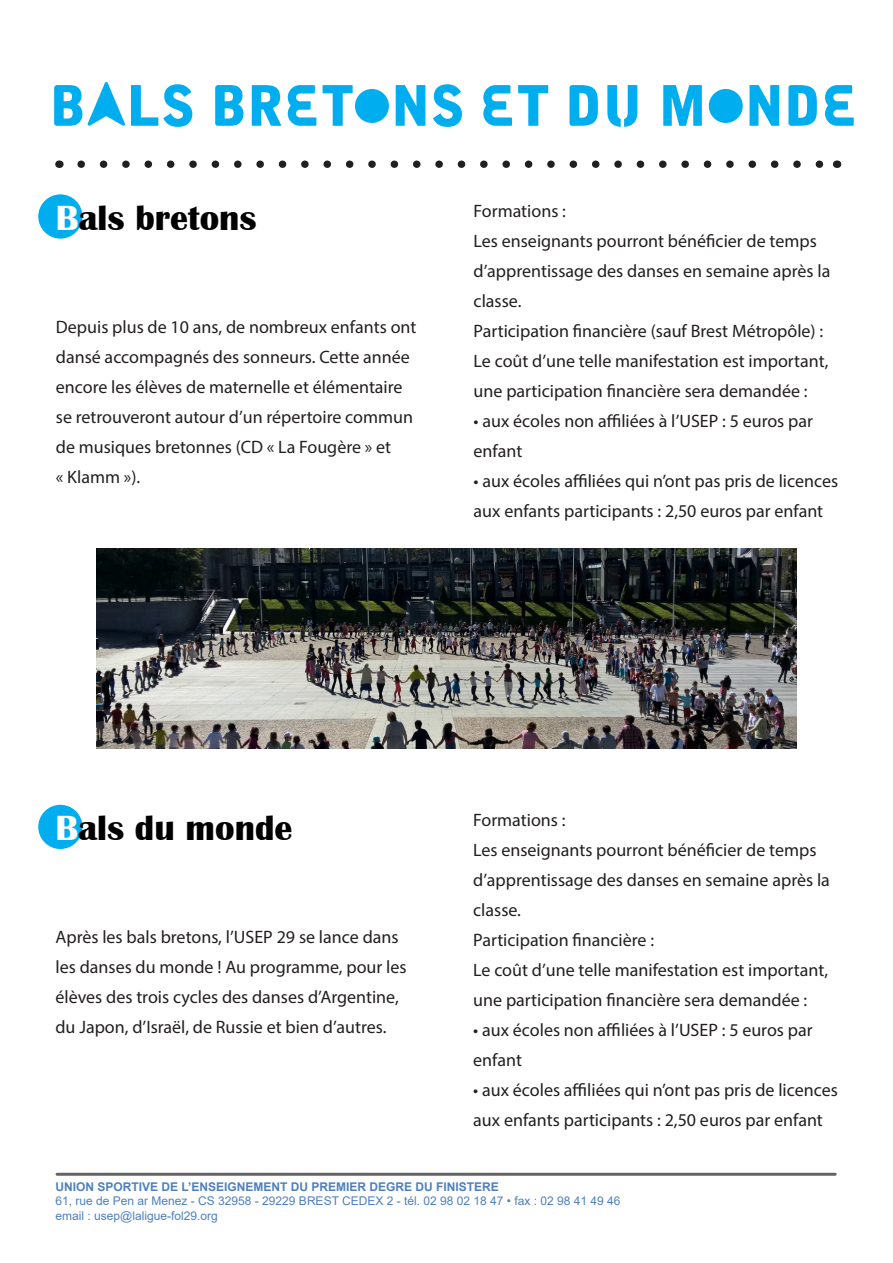
<style>
.page{position:relative;width:893px;height:1263px;background:#fff}
.page>*{position:absolute;margin:0;border:0;box-sizing:border-box;transform-origin:0 0}
.t1{font:55.5px "Alpha Ligue";color:#00aeef}
.Style_de_paragraphe{font:700 36px "Britannic";color:#000}
.Style_de_paragraphe-2{font:18px/30px "Myriad Pro";color:#231f20}
.t2{font:12px/14.4px "Arial";color:#4f80be}
.t3{font:700 12px "Arial";color:#4f80be}
.s1{color:#fff}
</style>
<div class="page">
<hr style="left:57px;top:1173px;width:778px;height:3px;background:#231f20">
<div style="left:38px;top:805px;width:44px;height:44px;background:#00aeef;border-radius:50%"></div>
<div style="left:38px;top:194px;width:44px;height:45px;background:#00aeef;border-radius:50%"></div>
<svg style="left:60px;top:160px;width:777px;height:8px"></svg>
<svg style="left:81px;top:160px;width:744px;height:8px"></svg>
<img style="left:96px;top:549px;width:700px;height:199px">
<p class="t1" style="left:49px;top:71px;width:810px">BALS BRETONS ET DU MONDE</p>
<p class="Style_de_paragraphe" style="left:56px;top:198px;width:202px"><span class="s1">B</span>als bretons</p>
<p class="Style_de_paragraphe-2" style="left:56px;top:312px;width:362px">Depuis plus de 10 ans, de nombreux enfants ont dansé accompagnés des sonneurs. Cette année encore les élèves de maternelle et élémentaire se retrouveront autour d’un répertoire commun de musiques bretonnes (CD « La Fougère » et<br>« Klamm »).</p>
<p class="Style_de_paragraphe-2" style="left:474px;top:195px;width:94px">Formations :</p>
<p class="Style_de_paragraphe-2" style="left:474px;top:225px;width:358px">Les enseignants pourront bénéficier de temps d’apprentissage des danses en semaine après la classe.</p>
<p class="Style_de_paragraphe-2" style="left:474px;top:315px;width:351px">Participation financière (sauf Brest Métropôle) :</p>
<p class="Style_de_paragraphe-2" style="left:474px;top:345px;width:356px">Le coût d’une telle manifestation est important, une participation financière sera demandée :</p>
<p class="Style_de_paragraphe-2" style="left:474px;top:405px;width:341px">• aux écoles non affiliées à l’USEP : 5 euros par enfant</p>
<p class="Style_de_paragraphe-2" style="left:474px;top:465px;width:366px">• aux écoles affiliées qui n’ont pas pris de licences aux enfants participants : 2,50 euros par enfant</p>
<p class="Style_de_paragraphe" style="left:56px;top:807px;width:238px"><span class="s1">B</span>als du monde</p>
<p class="Style_de_paragraphe-2" style="left:56px;top:921px;width:353px">Après les bals bretons, l’USEP 29 se lance dans les danses du monde ! Au programme, pour les élèves des trois cycles des danses d’Argentine, du Japon, d’Israël, de Russie et bien d’autres.</p>
<p class="Style_de_paragraphe-2" style="left:473px;top:805px;width:94px">Formations :</p>
<p class="Style_de_paragraphe-2" style="left:473px;top:835px;width:358px">Les enseignants pourront bénéficier de temps d’apprentissage des danses en semaine après la classe.</p>
<p class="Style_de_paragraphe-2" style="left:473px;top:925px;width:182px">Participation financière :</p>
<p class="Style_de_paragraphe-2" style="left:473px;top:955px;width:356px">Le coût d’une telle manifestation est important, une participation financière sera demandée :</p>
<p class="Style_de_paragraphe-2" style="left:473px;top:1015px;width:341px">• aux écoles non affiliées à l’USEP : 5 euros par enfant</p>
<p class="Style_de_paragraphe-2" style="left:473px;top:1075px;width:366px">• aux écoles affiliées qui n’ont pas pris de licences aux enfants participants : 2,50 euros par enfant</p>
<p class="t3" style="left:56px;top:1178px;width:445px">UNION SPORTIVE DE L’ENSEIGNEMENT DU PREMIER DEGRE DU FINISTERE</p>
<p class="t2" style="left:56px;top:1194px;width:566px">61, rue de Pen ar Menez - CS 32958 - 29229 BREST CEDEX 2 - tél. 02 98 02 18 47 • fax : 02 98 41 49 46 email : usep@laligue-fol29.org</p>
</div>
